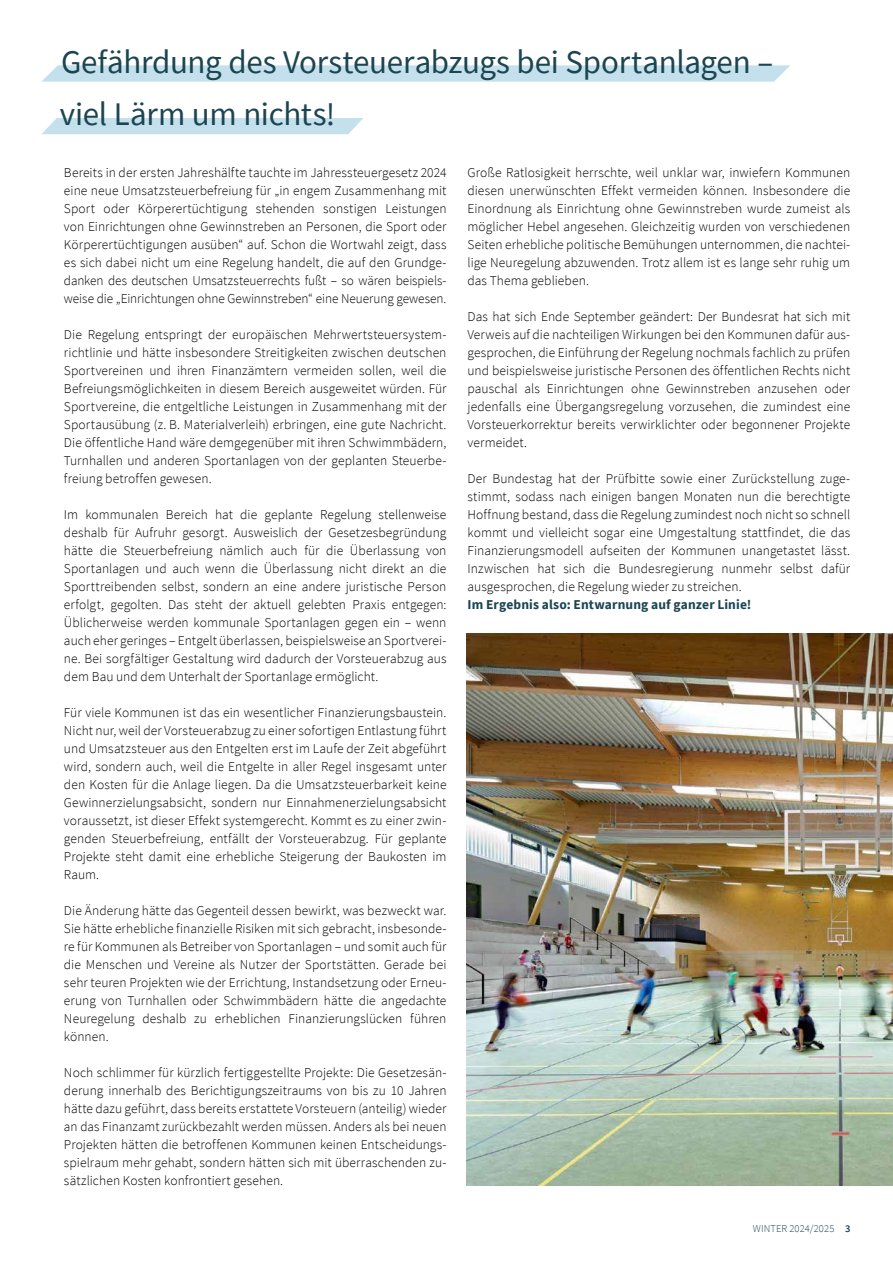
<style>
.page{position:relative;width:893px;height:1263px;background:#fff}
.page>*{position:absolute;margin:0;border:0;box-sizing:border-box;transform-origin:0 0}
.t1{font:33px/52.5px "Source Sans Pro";letter-spacing:-.01em;color:#1b4551}
.t2{font:300 13.5px/18px "Source Sans Pro";letter-spacing:.005em;color:#000;text-align:justify}
.t3{font:700 13.5px "Source Sans Pro";letter-spacing:.01em;color:#1b4551}
.t4{font:300 10.5px "Source Sans Pro";letter-spacing:.015em;color:#1b4551}
.s1{font-weight:600}
</style>
<div class="page">
<div style="left:42px;top:118px;width:321px;height:16px;background:#c3e0ec"></div>
<svg style="left:42px;top:65px;width:748px;height:17px;background:#c6e1ed"></svg>
<img style="left:467px;top:634px;width:426px;height:551px">
<h1 class="t1" style="left:60px;top:35px;width:715px">Gefährdung des Vorsteuerabzugs bei Sportanlagen – viel Lärm um nichts!</h1>
<p class="t2" style="left:64px;top:164px;width:384px">Bereits in der ersten Jahreshälfte tauchte im Jahressteuergesetz 2024 eine neue Umsatzsteuerbefreiung für „in engem Zusammenhang mit Sport oder Körperertüchtigung stehenden sonstigen Leistungen von Einrichtungen ohne Gewinnstreben an Personen, die Sport oder Körperertüchtigungen ausüben“ auf. Schon die Wortwahl zeigt, dass es sich dabei nicht um eine Regelung handelt, die auf den Grundge&shy;danken des deutschen Umsatzsteuerrechts fußt – so wären beispiels&shy;weise die „Einrichtungen ohne Gewinnstreben“ eine Neuerung gewesen.</p>
<p class="t2" style="left:64px;top:326px;width:384px">Die Regelung entspringt der europäischen Mehrwertsteuersystem&shy;richtlinie und hätte insbesondere Streitigkeiten zwischen deutschen Sportvereinen und ihren Finanzämtern vermeiden sollen, weil die Befreiungsmöglichkeiten in diesem Bereich ausgeweitet würden. Für Sportvereine, die entgeltliche Leistungen in Zusammenhang mit der Sportausübung (z. B. Materialverleih) erbringen, eine gute Nachricht.<br>Die öffentliche Hand wäre demgegenüber mit ihren Schwimmbädern, Turnhallen und anderen Sportanlagen von der geplanten Steuerbe&shy;freiung betroffen gewesen.</p>
<p class="t2" style="left:64px;top:506px;width:384px">Im kommunalen Bereich hat die geplante Regelung stellenweise deshalb für Aufruhr gesorgt. Ausweislich der Gesetzesbegründung hätte die Steuerbefreiung nämlich auch für die Überlassung von Sportanlagen und auch wenn die Überlassung nicht direkt an die Sporttreibenden selbst, sondern an eine andere juristische Person erfolgt, gegolten. Das steht der aktuell gelebten Praxis entgegen:<br>Üblicherweise werden kommunale Sportanlagen gegen ein – wenn auch eher geringes – Entgelt überlassen, beispielsweise an Sportverei&shy;ne. Bei sorgfältiger Gestaltung wird dadurch der Vorsteuerabzug aus dem Bau und dem Unterhalt der Sportanlage ermöglicht.</p>
<p class="t2" style="left:64px;top:704px;width:384px">Für viele Kommunen ist das ein wesentlicher Finanzierungsbaustein.<br>Nicht nur, weil der Vorsteuerabzug zu einer sofortigen Entlastung führt und Umsatzsteuer aus den Entgelten erst im Laufe der Zeit abgeführt wird, sondern auch, weil die Entgelte in aller Regel insgesamt unter den Kosten für die Anlage liegen. Da die Umsatzsteuerbarkeit keine Gewinnerzielungsabsicht, sondern nur Einnahmenerzielungsabsicht voraussetzt, ist dieser Effekt systemgerecht. Kommt es zu einer zwin&shy;genden Steuerbefreiung, entfällt der Vorsteuerabzug. Für geplante Projekte steht damit eine erhebliche Steigerung der Baukosten im Raum.</p>
<p class="t2" style="left:64px;top:902px;width:384px">Die Änderung hätte das Gegenteil dessen bewirkt, was bezweckt war.<br>Sie hätte erhebliche finanzielle Risiken mit sich gebracht, insbesonde&shy;re für Kommunen als Betreiber von Sportanlagen – und somit auch für die Menschen und Vereine als Nutzer der Sportstätten. Gerade bei sehr teuren Projekten wie der Errichtung, Instandsetzung oder Erneu&shy;erung von Turnhallen oder Schwimmbädern hätte die angedachte Neuregelung deshalb zu erheblichen Finanzierungslücken führen können.</p>
<p class="t2" style="left:64px;top:1064px;width:384px">Noch schlimmer für kürzlich fertiggestellte Projekte: Die Gesetzesän&shy;derung innerhalb des Berichtigungszeitraums von bis zu 10 Jahren hätte dazu geführt, dass bereits erstattete Vorsteuern (anteilig) wieder an das Finanzamt zurückbezahlt werden müssen. Anders als bei neuen Projekten hätten die betroffenen Kommunen keinen Entscheidungs&shy;spielraum mehr gehabt, sondern hätten sich mit überraschenden zu&shy;sätzlichen Kosten konfrontiert gesehen.</p>
<p class="t2" style="left:468px;top:164px;width:384px">Große Ratlosigkeit herrschte, weil unklar war, inwiefern Kommunen diesen unerwünschten Effekt vermeiden können. Insbesondere die Einordnung als Einrichtung ohne Gewinnstreben wurde zumeist als möglicher Hebel angesehen. Gleichzeitig wurden von verschiedenen Seiten erhebliche politische Bemühungen unternommen, die nachtei&shy;lige Neuregelung abzuwenden. Trotz allem ist es lange sehr ruhig um das Thema geblieben.</p>
<p class="t2" style="left:468px;top:308px;width:384px">Das hat sich Ende September geändert: Der Bundesrat hat sich mit Verweis auf die nachteiligen Wirkungen bei den Kommunen dafür aus&shy;gesprochen, die Einführung der Regelung nochmals fachlich zu prüfen und beispielsweise juristische Personen des öffentlichen Rechts nicht pauschal als Einrichtungen ohne Gewinnstreben anzusehen oder jedenfalls eine Übergangsregelung vorzusehen, die zumindest eine Vorsteuerkorrektur bereits verwirklichter oder begonnener Projekte vermeidet.</p>
<p class="t2" style="left:468px;top:470px;width:384px">Der Bundestag hat der Prüfbitte sowie einer Zurückstellung zuge&shy;stimmt, sodass nach einigen bangen Monaten nun die berechtigte Hoffnung bestand, dass die Regelung zumindest noch nicht so schnell kommt und vielleicht sogar eine Umgestaltung stattfindet, die das Finanzierungsmodell aufseiten der Kommunen unangetastet lässt.<br>Inzwischen hat sich die Bundesregierung nunmehr selbst dafür ausgesprochen, die Regelung wieder zu streichen.</p>
<p class="t3" style="left:468px;top:596px;width:285px">Im Ergebnis also: Entwarnung auf ganzer Linie!</p>
<p class="t4" style="left:753px;top:1222px;width:99px">WINTER 2024/2025 <span class="s1">3</span></p>
</div>
